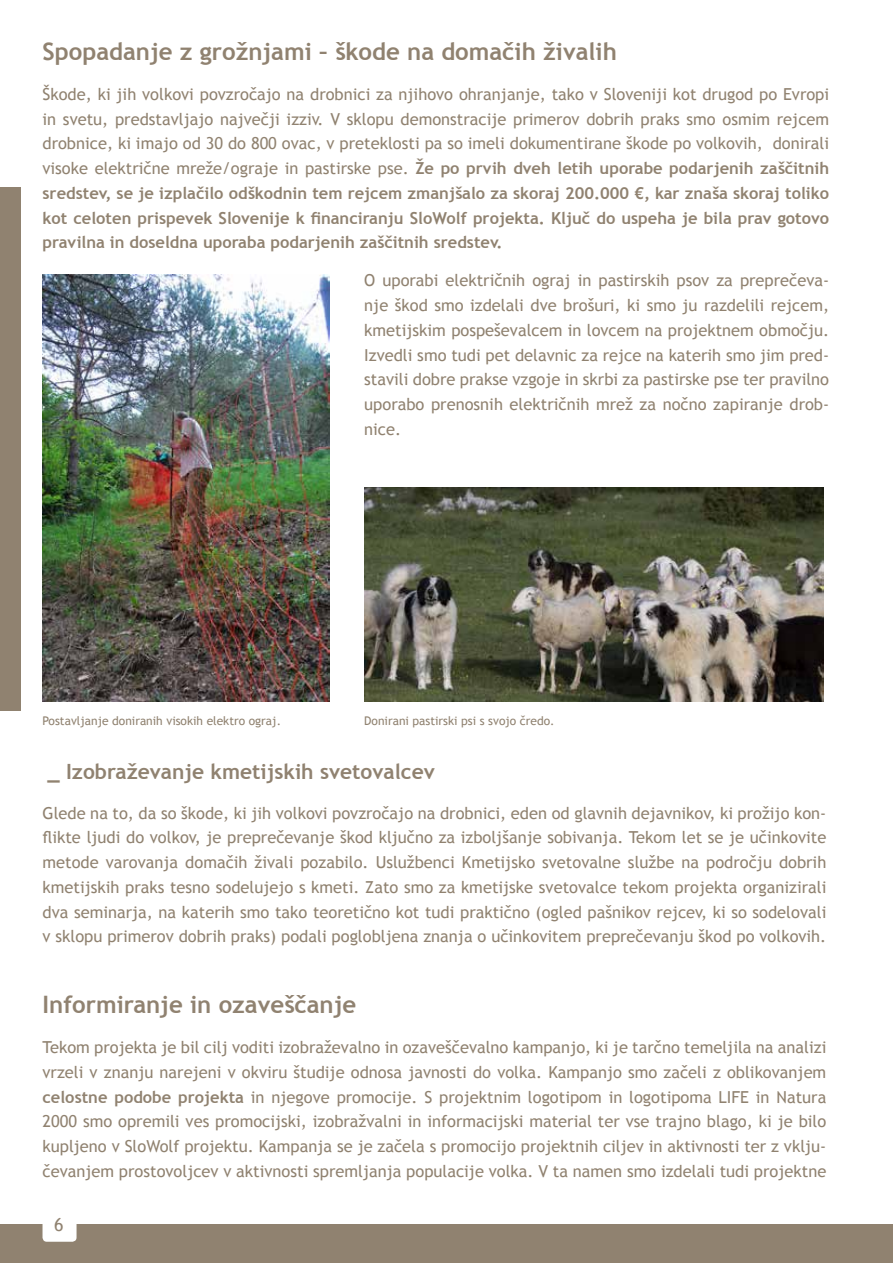
<style>
.page{position:relative;width:893px;height:1263px;background:#fff}
.page>*{position:absolute;margin:0;border:0;box-sizing:border-box;transform-origin:0 0}
.t1{font:700 24px "Trebuchet MS";color:#908270}
.t2{font:700 21px "Trebuchet MS";color:#908270}
.t3{font:18px "Trebuchet MS";color:#908270}
.t4{font:16.5px/24.8px "Trebuchet MS";color:#908270;text-align:justify}
.t5{font:12px "Trebuchet MS";color:#908270}
.s1{font-weight:700}
</style>
<div class="page">
<div style="left:0;top:187px;width:21px;height:523px;background:#908270"></div>
<div style="left:0;top:1225px;width:893px;height:38px;background:#908270"></div>
<div style="left:43px;top:1208px;width:34px;height:34px;background:#fff;border-radius:4px"></div>
<img style="left:43px;top:274px;width:286px;height:428px">
<img style="left:364px;top:488px;width:459px;height:214px">
<h1 class="t1" style="left:43px;top:37px;width:576px">Spopadanje z grožnjami – škode na domačih živalih</h1>
<p class="t4" style="left:43px;top:82px;width:788px">Škode, ki jih volkovi povzročajo na drobnici za njihovo ohranjanje, tako v Sloveniji kot drugod po Evropi in svetu, predstavljajo največji izziv. V sklopu demonstracije primerov dobrih praks smo osmim rejcem drobnice, ki imajo od 30 do 800 ovac, v preteklosti pa so imeli dokumentirane škode po volkovih, donirali visoke električne mreže/ograje in pastirske pse. <span class="s1">Že po prvih dveh letih uporabe podarjenih zaščitnih sredstev, se je izplačilo odškodnin tem rejcem zmanjšalo za skoraj 200.000 €, kar znaša skoraj toliko kot celoten prispevek Slovenije k financiranju SloWolf projekta. Ključ do uspeha je bila prav gotovo pravilna in doseldna uporaba podarjenih zaščitnih sredstev.</span></p>
<p class="t4" style="left:364px;top:268px;width:466px">O uporabi električnih ograj in pastirskih psov za preprečeva&shy;nje škod smo izdelali dve brošuri, ki smo ju razdelili rejcem, kmetijskim pospeševalcem in lovcem na projektnem območju.<br>Izvedli smo tudi pet delavnic za rejce na katerih smo jim pred&shy;stavili dobre prakse vzgoje in skrbi za pastirske pse ter pravilno uporabo prenosnih električnih mrež za nočno zapiranje drob&shy;nice.</p>
<p class="t5" style="left:43px;top:714px;width:240px">Postavljanje doniranih visokih elektro ograj.</p>
<p class="t5" style="left:364px;top:714px;width:192px">Donirani pastirski psi s svojo čredo.</p>
<p class="t2" style="left:47px;top:758px;width:389px">_ Izobraževanje kmetijskih svetovalcev</p>
<p class="t4" style="left:43px;top:800px;width:785px">Glede na to, da so škode, ki jih volkovi povzročajo na drobnici, eden od glavnih dejavnikov, ki prožijo kon&shy;flikte ljudi do volkov, je preprečevanje škod ključno za izboljšanje sobivanja. Tekom let se je učinkovite metode varovanja domačih živali pozabilo. Uslužbenci Kmetijsko svetovalne službe na področju dobrih kmetijskih praks tesno sodelujejo s kmeti. Zato smo za kmetijske svetovalce tekom projekta organizirali dva seminarja, na katerih smo tako teoretično kot tudi praktično (ogled pašnikov rejcev, ki so sodelovali v sklopu primerov dobrih praks) podali poglobljena znanja o učinkovitem preprečevanju škod po volkovih.</p>
<h1 class="t1" style="left:43px;top:990px;width:315px">Informiranje in ozaveščanje</h1>
<p class="t4" style="left:43px;top:1035px;width:785px">Tekom projekta je bil cilj voditi izobraževalno in ozaveščevalno kampanjo, ki je tarčno temeljila na analizi vrzeli v znanju narejeni v okviru študije odnosa javnosti do volka. Kampanjo smo začeli z oblikovanjem <span class="s1">celostne podobe projekta</span> in njegove promocije. S projektnim logotipom in logotipoma LIFE in Natura 2000 smo opremili ves promocijski, izobražvalni in informacijski material ter vse trajno blago, ki je bilo kupljeno v SloWolf projektu. Kampanja se je začela s promocijo projektnih ciljev in aktivnosti ter z vklju&shy;čevanjem prostovoljcev v aktivnosti spremljanja populacije volka. V ta namen smo izdelali tudi projektne</p>
<p class="t3" style="left:54px;top:1214px;width:11px">6</p>
</div>
